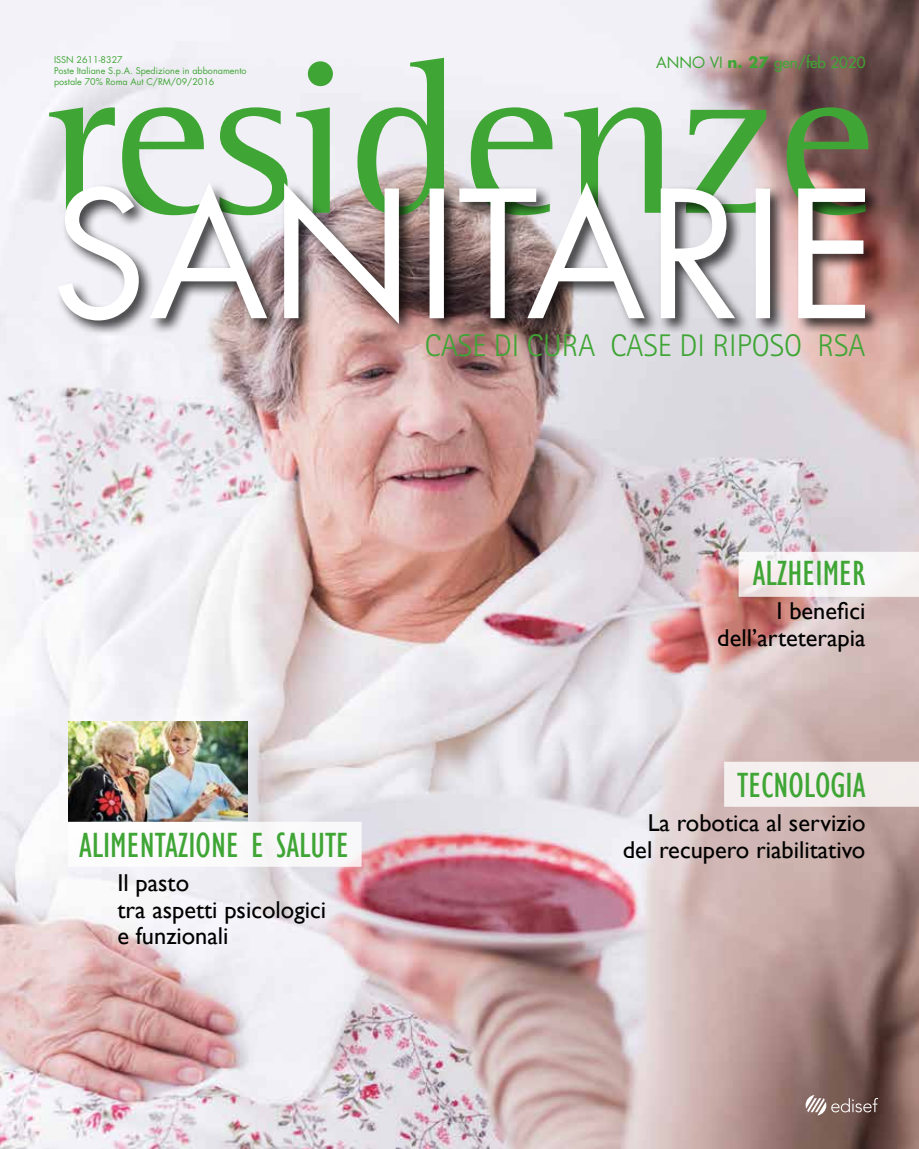
<style>
.page{position:relative;width:919px;height:1149px;background:#fff}
.page>*{position:absolute;margin:0;border:0;box-sizing:border-box;transform-origin:0 0}
.t1{font:condensed 36px "Gill Sans";color:#3fa535}
.t2{font:300 31.35px "Rotis Sans Serif";color:#3fa535}
.t3{font:24.45px/26.8px "Gill Sans";color:#000;text-align:right}
.t4{font:15.15px "Futura";color:#3fa535}
.t5{font:9px/10.8px "Futura";color:#3fa535}
.s1{font-style:inherit}
.s2{font-weight:700}
</style>
<div class="page">
<img style="left:0;top:1px;width:918px;height:1147px">
<svg style="left:805px;top:1094px;width:73px;height:21px;background:#8d7772"></svg>
<img style="left:68px;top:721px;width:179px;height:100px">
<div style="left:68px;top:821px;width:293px;height:45px;background:#fff"></div>
<div style="left:724px;top:761px;width:194px;height:45px;background:#f4efef"></div>
<svg style="left:738px;top:551px;width:180px;height:45px;fill:#f7f4f5"></svg>
<svg style="left:49px;top:58px;width:819px;height:157px;fill:#ecebf1"></svg>
<div style="left:55px;top:180px;width:826px;height:159px;background:#000;opacity:.75"></div>
<svg style="left:58px;top:182px;width:806px;height:142px"></svg>
<p class="t5" style="left:54px;top:54px;width:194px">ISSN 2611-8327<br>Poste Italiane S.p.A. Spedizione in abbonamento postale 70% Roma Aut C/RM/09/2016</p>
<p class="t4" style="left:656px;top:53px;width:211px"><span class="s1">ANNO VI</span> <span class="s2">n. 27</span> gen/feb 2020</p>
<p class="t2" style="left:425px;top:327px;width:442px">CASE DI CURA CASE DI RIPOSO RSA</p>
<h1 class="t1" style="left:79px;top:823px;width:272px">ALIMENTAZIONE E SALUTE</h1>
<p class="t3" style="left:117px;top:868px;width:210px;text-align:left">Il pasto<br>tra aspetti psicologici e funzionali</p>
<h1 class="t1" style="left:752px;top:551px;width:114px">ALZHEIMER</h1>
<p class="t3" style="left:717px;top:596px;width:150px">I benefici dell’arteterapia</p>
<h1 class="t1" style="left:737px;top:763px;width:130px">TECNOLOGIA</h1>
<p class="t3" style="left:622px;top:808px;width:244px">La robotica al servizio del recupero riabilitativo</p>
</div>
